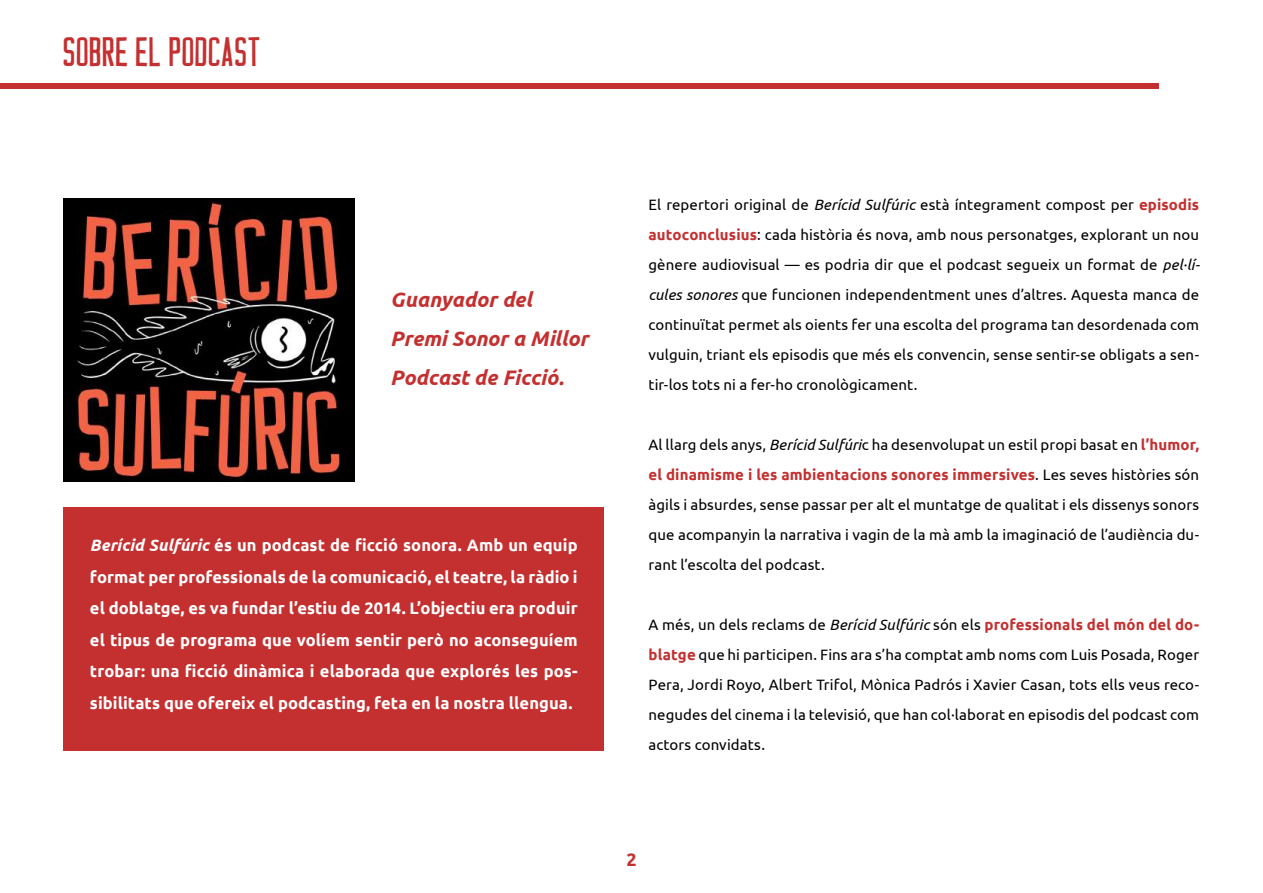
<style>
.page{position:relative;width:1263px;height:893px;background:#fff}
.page>*{position:absolute;margin:0;border:0;box-sizing:border-box;transform-origin:0 0}
.t1{font:42.15px "Casual Hardcore";letter-spacing:.02em;color:#c43030}
.t2{font:italic 700 21px/39px "Ubuntu";letter-spacing:-.01em;color:#c43030}
.t3{font:700 18px "Ubuntu";color:#c43030}
.t4{font:700 16.5px/31.5px "Ubuntu";letter-spacing:.005em;color:#fff;text-align:justify}
.t5{font:15px/30px "Ubuntu";letter-spacing:.01em;color:#000;text-align:justify}
.s1{font-style:italic}
.s2{font-weight:700;color:#c43030}
</style>
<div class="page">
<div style="left:0;top:84px;width:1159px;height:5px;background:#c43030"></div>
<img style="left:64px;top:199px;width:291px;height:282px">
<div style="left:64px;top:507px;width:540px;height:244px;background:#c43030"></div>
<h1 class="t1" style="left:64px;top:28px;width:199px">SOBRE EL PODCAST</h1>
<h2 class="t2" style="left:390px;top:279px;width:201px">Guanyador del<br>Premi Sonor a Millor<br>Podcast de Ficció.</h2>
<p class="t4" style="left:90px;top:529px;width:489px"><span class="s1">Berícid Sulfúric</span> és un podcast de ficció sonora. Amb un equip format per professionals de la comunicació, el teatre, la ràdio i el doblatge, es va fundar l’estiu de 2014. L’objectiu era produir el tipus de programa que volíem sentir però no aconseguíem trobar: una ficció dinàmica i elaborada que explorés les pos&shy;sibilitats que ofereix el podcasting, feta en la nostra llengua.</p>
<p class="t5" style="left:648px;top:189px;width:553px">El repertori original de <span class="s1">Berícid Sulfúric</span> està íntegrament compost per <span class="s2">episodis autoconclusius</span>: cada història és nova, amb nous personatges, explorant un nou gènere audiovisual — es podria dir que el podcast segueix un format de <span class="s1">pel·lí&shy;cules sonores</span> que funcionen independentment unes d’altres. Aquesta manca de continuïtat permet als oients fer una escolta del programa tan desordenada com vulguin, triant els episodis que més els convencin, sense sentir-se obligats a sen&shy;tir-los tots ni a fer-ho cronològicament.</p>
<p class="t5" style="left:648px;top:429px;width:552px">Al llarg dels anys, <span class="s1">Berícid Sulfúri</span>c ha desenvolupat un estil propi basat en <span class="s2">l’humor, el dinamisme i les ambientacions sonores immersives</span>. Les seves històries són àgils i absurdes, sense passar per alt el muntatge de qualitat i els dissenys sonors que acompanyin la narrativa i vagin de la mà amb la imaginació de l’audiència du&shy;rant l’escolta del podcast.</p>
<p class="t5" style="left:648px;top:609px;width:552px">A més, un dels reclams de <span class="s1">Berícid Sulfúric</span> són els <span class="s2">professionals del món del do&shy;blatge</span> que hi participen. Fins ara s’ha comptat amb noms com Luis Posada, Roger Pera, Jordi Royo, Albert Trifol, Mònica Padrós i Xavier Casan, tots ells veus reco&shy;negudes del cinema i la televisió, que han col·laborat en episodis del podcast com actors convidats.</p>
<p class="t3" style="left:626px;top:848px;width:12px">2</p>
</div>
